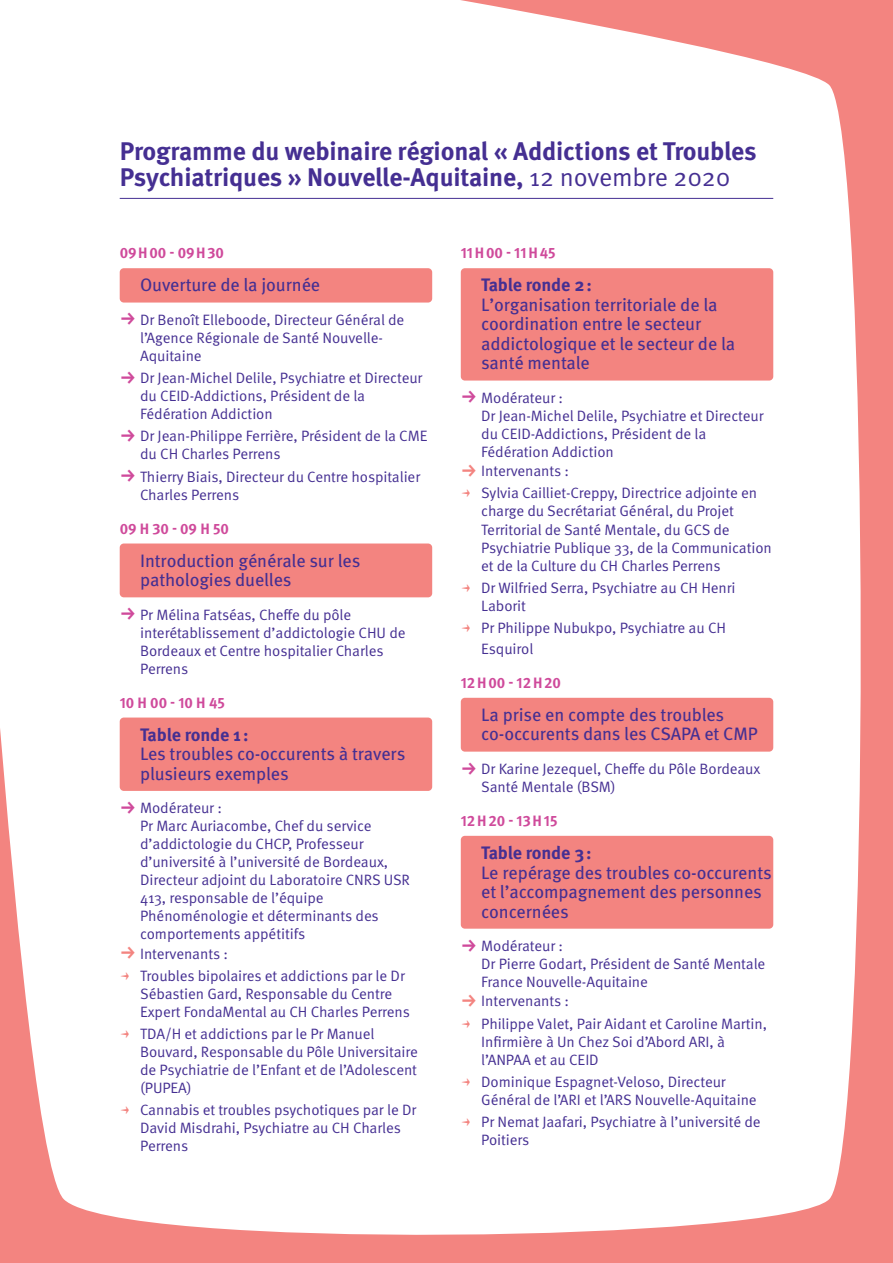
<style>
.page{position:relative;width:893px;height:1263px;background:#f38480}
.page>*{position:absolute;margin:0;border:0;box-sizing:border-box;transform-origin:0 0}
.titre_programme{font:700 25.5px/25.5px "Meta Pro";letter-spacing:-.005em;color:#452f92}
.titre_2_programme{font:18px/19.5px "Meta Pro";letter-spacing:-.005em;color:#452f92}
.t1{font:15px/18px "Meta Pro Norm";letter-spacing:-.005em;color:#452f92}
.horaires{font:700 15px "Meta Pro";letter-spacing:.055em;color:#cf4a9b}
.horaires-2{font:700 15px "Meta Pro";letter-spacing:-.005em;color:#cf4a9b}
.horaires-3{font:700 15px "Meta Pro";letter-spacing:.06em;color:#cf4a9b}
.s1{font-family:"Meta Pro Norm";font-weight:400}
.s2{color:#cf4a9b}
.s3{font-weight:700}
.s4{color:#f38480}
</style>
<div class="page">
<div style="left:0;top:0;width:861px;height:1235px;background:#fff"></div>
<hr style="left:120px;top:198px;width:653px;height:1px;background:#452f92">
<div style="left:120px;top:268px;width:312px;height:35px;background:#f38480;border-radius:4px"></div>
<div style="left:120px;top:543px;width:312px;height:54px;background:#f38480;border-radius:4px"></div>
<div style="left:120px;top:717px;width:312px;height:74px;background:#f38480;border-radius:4px"></div>
<div style="left:461px;top:268px;width:312px;height:113px;background:#f38480;border-radius:4px"></div>
<div style="left:461px;top:698px;width:312px;height:54px;background:#f38480;border-radius:4px"></div>
<div style="left:461px;top:836px;width:312px;height:93px;background:#f38480;border-radius:4px"></div>
<svg style="left:121px;top:972px;width:8px;height:8px"></svg>
<svg style="left:121px;top:1030px;width:8px;height:8px"></svg>
<svg style="left:121px;top:1107px;width:8px;height:7px"></svg>
<svg style="left:462px;top:490px;width:8px;height:7px"></svg>
<svg style="left:462px;top:584px;width:8px;height:7px"></svg>
<svg style="left:462px;top:624px;width:8px;height:8px"></svg>
<svg style="left:462px;top:1020px;width:8px;height:7px"></svg>
<svg style="left:462px;top:1078px;width:8px;height:8px"></svg>
<svg style="left:462px;top:1118px;width:8px;height:8px"></svg>
<p class="titre_programme" style="left:120px;top:139px;width:638px">Programme du webinaire régional « Addictions et Troubles<br>Psychiatriques » Nouvelle-Aquitaine, <span class="s1">12 novembre 2020</span></p>
<p class="horaires" style="left:120px;top:243px;width:106px">09H00 - 09H30</p>
<p class="titre_2_programme" style="left:140px;top:276px;width:182px">Ouverture de la journée</p>
<p class="t1" style="left:140px;top:310px;width:266px;text-indent:-20px"><span class="s2">→</span> Dr Benoît Elleboode, Directeur Général de l’Agence Régionale de Santé Nouvelle-<br>Aquitaine</p>
<p class="t1" style="left:140px;top:368px;width:284px;text-indent:-20px"><span class="s2">→</span> Dr Jean-Michel Delile, Psychiatre et Directeur du CEID-Addictions, Président de la<br>Fédération Addiction</p>
<p class="t1" style="left:140px;top:426px;width:289px;text-indent:-20px"><span class="s2">→</span> Dr Jean-Philippe Ferrière, Président de la CME du CH Charles Perrens</p>
<p class="t1" style="left:140px;top:467px;width:282px;text-indent:-20px"><span class="s2">→</span> Thierry Biais, Directeur du Centre hospitalier<br>Charles Perrens</p>
<p class="horaires-2" style="left:120px;top:519px;width:111px">09 H 30 - 09 H 50</p>
<p class="titre_2_programme" style="left:140px;top:551px;width:222px">Introduction générale sur les pathologies duelles</p>
<p class="t1" style="left:140px;top:605px;width:267px;text-indent:-20px"><span class="s2">→</span> Pr Mélina Fatséas, Cheffe du pôle interétablissement d’addictologie CHU de<br>Bordeaux et Centre hospitalier Charles<br>Perrens</p>
<p class="horaires-2" style="left:120px;top:693px;width:107px">10 H 00 - 10 H 45</p>
<p class="titre_2_programme" style="left:140px;top:725px;width:267px"><span class="s3">Table ronde 1 :<br></span>Les troubles co-occurents à travers plusieurs exemples</p>
<p class="t1" style="left:140px;top:798px;width:271px;text-indent:-20px"><span class="s2">→</span> Modérateur :<br>Pr Marc Auriacombe, Chef du service d’addictologie du CHCP, Professeur d’université à l’université de Bordeaux, Directeur adjoint du Laboratoire CNRS USR 413, responsable de l’équipe Phénoménologie et déterminants des comportements appétitifs</p>
<p class="t1" style="left:120px;top:943px;width:110px"><span class="s4">→</span> Intervenants :</p>
<p class="t1" style="left:140px;top:966px;width:271px">Troubles bipolaires et addictions par le Dr<br>Sébastien Gard, Responsable du Centre<br>Expert FondaMental au CH Charles Perrens</p>
<p class="t1" style="left:140px;top:1024px;width:279px">TDA/H et addictions par le Pr Manuel Bouvard, Responsable du Pôle Universitaire de Psychiatrie de l’Enfant et de l’Adolescent (PUPEA)</p>
<p class="t1" style="left:140px;top:1100px;width:278px">Cannabis et troubles psychotiques par le Dr<br>David Misdrahi, Psychiatre au CH Charles<br>Perrens</p>
<p class="horaires" style="left:461px;top:243px;width:96px">11H00 - 11H45</p>
<p class="titre_2_programme" style="left:481px;top:276px;width:255px"><span class="s3">Table ronde 2:<br></span>L’organisation territoriale de la coordination entre le secteur addictologique et le secteur de la santé mentale</p>
<p class="t1" style="left:481px;top:388px;width:284px;text-indent:-20px"><span class="s2">→</span> Modérateur :<br>Dr Jean-Michel Delile, Psychiatre et Directeur du CEID-Addictions, Président de la<br>Fédération Addiction</p>
<p class="t1" style="left:461px;top:461px;width:110px"><span class="s4">→</span> Intervenants :</p>
<p class="t1" style="left:481px;top:483px;width:292px">Sylvia Cailliet-Creppy, Directrice adjointe en charge du Secrétariat Général, du Projet Territorial de Santé Mentale, du GCS de Psychiatrie Publique 33, de la Communication et de la Culture du CH Charles Perrens</p>
<p class="t1" style="left:481px;top:578px;width:256px">Dr Wilfried Serra, Psychiatre au CH Henri<br>Laborit</p>
<p class="t1" style="left:481px;top:616px;width:246px;line-height:21px">Pr Philippe Nubukpo, Psychiatre au CH<br>Esquirol</p>
<p class="horaires" style="left:461px;top:673px;width:102px">12H00 - 12H20</p>
<p class="titre_2_programme" style="left:481px;top:705px;width:278px">La prise en compte des troubles co-occurents dans les CSAPA et CMP</p>
<p class="t1" style="left:481px;top:759px;width:281px;text-indent:-20px"><span class="s2">→</span> Dr Karine Jezequel, Cheffe du Pôle Bordeaux<br>Santé Mentale (BSM)</p>
<p class="horaires-3" style="left:461px;top:811px;width:98px">12H20 - 13H15</p>
<p class="titre_2_programme" style="left:481px;top:843px;width:292px"><span class="s3">Table ronde 3:<br></span>Le repérage des troubles co-occurents et l’accompagnement des personnes concernées</p>
<p class="t1" style="left:481px;top:936px;width:286px;text-indent:-20px"><span class="s2">→</span> Modérateur :<br>Dr Pierre Godart, Président de Santé Mentale<br>France Nouvelle-Aquitaine</p>
<p class="t1" style="left:461px;top:991px;width:110px"><span class="s4">→</span> Intervenants :</p>
<p class="t1" style="left:481px;top:1013px;width:287px">Philippe Valet, Pair Aidant et Caroline Martin,<br>Infirmière à Un Chez Soi d’Abord ARI, à l’ANPAA et au CEID</p>
<p class="t1" style="left:481px;top:1072px;width:277px">Dominique Espagnet-Veloso, Directeur<br>Général de l’ARI et l’ARS Nouvelle-Aquitaine</p>
<p class="t1" style="left:481px;top:1112px;width:281px">Pr Nemat Jaafari, Psychiatre à l’université de<br>Poitiers</p>
</div>
